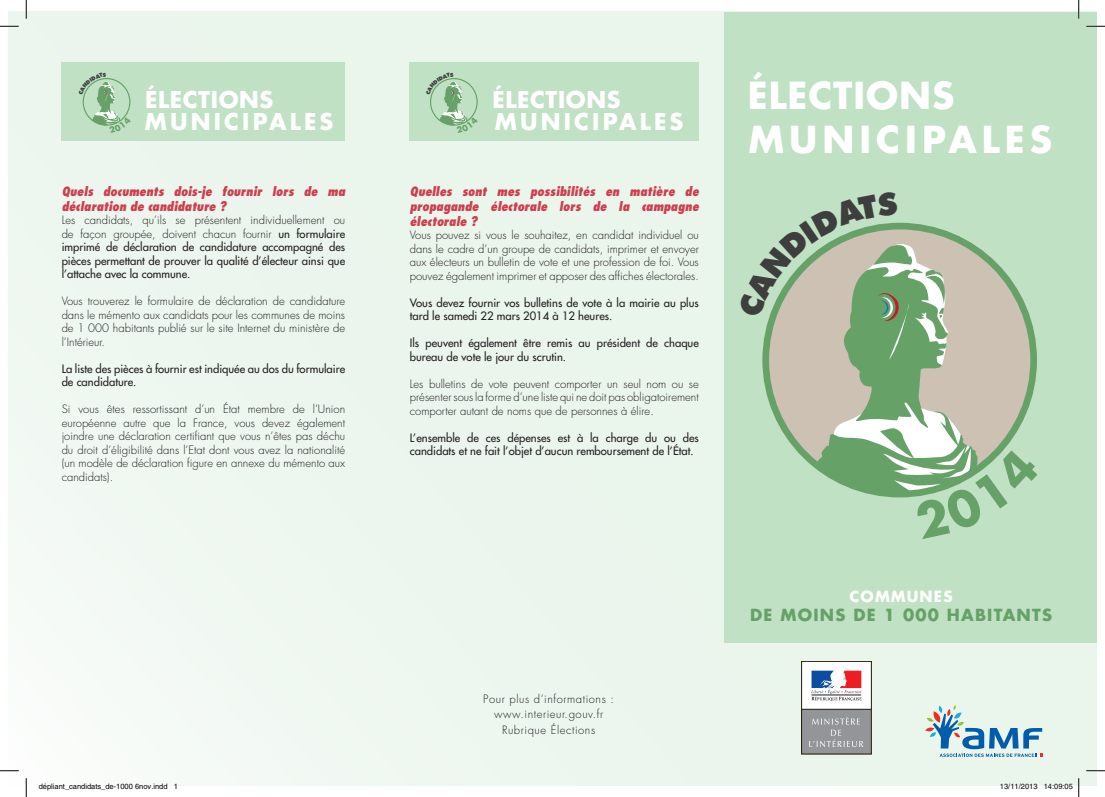
<style>
.page{position:relative;width:1105px;height:797px;background:#fff}
.page>*{position:absolute;margin:0;border:0;box-sizing:border-box;transform-origin:0 0}
.t1{font:700 36.25px "Futura";letter-spacing:.14em;color:#fff}
.t2{font:700 36.25px "Futura";letter-spacing:.025em;color:#fff}
.t3{font:700 22.5px "Futura";letter-spacing:.14em;color:#fff}
.t4{font:700 22.5px "Futura";letter-spacing:.025em;color:#fff}
.t5{font:700 16.25px "Futura";letter-spacing:.075em;color:#66a168}
.t6{font:700 15px "Futura";letter-spacing:.075em;color:#fff}
.t7{font:italic 800 condensed 12.5px/15px "Futura";color:#cd3f4d}
.texte{font:300 11.25px/13.5px "Futura";color:#231f20;text-align:justify}
.t8{font:11.25px/13.5px "Futura";color:#231f20}
.texte-2{font:300 11.25px "Futura";letter-spacing:.05em;color:#231f20}
.t9{font:7.5px "Helvetica";color:#000}
.s1{font-weight:300}
</style>
<div class="page">
<div style="left:9px;top:11px;width:1087px;height:774px;background:#eaf5ec"></div>
<div style="left:724px;top:12px;width:372px;height:630px;background:#c0e1c4"></div>
<div style="left:409px;top:62px;width:290px;height:78px;background:#c0e1c4"></div>
<div style="left:62px;top:62px;width:283px;height:78px;background:#c0e1c4"></div>
<div style="left:768px;top:224px;width:268px;height:268px;background:#ccc1b3;border-radius:50%"></div>
<svg style="left:813px;top:243px;width:174px;height:251px"></svg>
<div style="left:762px;top:223px;width:275px;height:274px;border:7px solid #66a168;border-radius:50%"></div>
<svg style="left:925px;top:705px;width:117px;height:52px"></svg>
<div style="left:802px;top:661px;width:69px;height:48px;background:#fff"></div>
<div style="left:811px;top:670px;width:51px;height:18px;background:#f9b8b9"></div>
<svg style="left:811px;top:670px;width:50px;height:31px"></svg>
<div style="left:802px;top:709px;width:69px;height:45px;background:#939598"></div>
<div style="left:801px;top:661px;width:70px;height:93px;border:1px solid #1e1500"></div>
<hr style="left:802px;top:709px;width:69px;height:1px;background:#231f20">
<svg style="left:809px;top:716px;width:54px;height:31px"></svg>
<svg style="left:0;top:25px;width:19px;height:2px"></svg>
<svg style="left:1086px;top:25px;width:19px;height:2px"></svg>
<svg style="left:0;top:770px;width:19px;height:1px"></svg>
<svg style="left:1086px;top:770px;width:19px;height:1px"></svg>
<svg style="left:25px;top:0;width:2px;height:19px"></svg>
<svg style="left:25px;top:778px;width:2px;height:19px"></svg>
<svg style="left:1078px;top:0;width:1px;height:19px"></svg>
<svg style="left:39px;top:783px;width:129px;height:2px"></svg>
<svg style="left:1001px;top:783px;width:36px;height:3px"></svg>
<svg style="left:1045px;top:778px;width:34px;height:19px"></svg>
<svg style="left:430px;top:78px;width:48px;height:48px"></svg>
<svg style="left:82px;top:78px;width:49px;height:48px"></svg>
<svg style="left:768px;top:222px;width:131px;height:99px"></svg>
<svg style="left:914px;top:447px;width:92px;height:50px"></svg>
<p class="t4" style="left:145px;top:85px;width:130px">ÉLECTIONS</p>
<p class="t3" style="left:145px;top:107px;width:190px">MUNICIPALES</p>
<p class="t3" style="left:495px;top:107px;width:190px">MUNICIPALES</p>
<p class="t4" style="left:492px;top:85px;width:130px">ÉLECTIONS</p>
<p class="t7" style="left:62px;top:184px;width:285px">Quels documents dois-je fournir lors de ma déclaration de candidature ?</p>
<p class="t8" style="left:62px;top:213px;width:285px;text-align:justify"><span class="s1">Les candidats, qu’ils se présentent individuellement ou de façon groupée, doivent chacun fournir</span> un formulaire imprimé de déclaration de candidature accompagné des pièces permettant de prouver la qualité d’électeur ainsi que l’attache avec la commune.</p>
<p class="texte" style="left:62px;top:295px;width:285px">Vous trouverez le formulaire de déclaration de candidature dans le mémento aux candidats pour les communes de moins de 1 000 habitants publié sur le site Internet du ministère de l’Intérieur.</p>
<p class="t8" style="left:62px;top:362px;width:285px">La liste des pièces à fournir est indiquée au dos du formulaire de candidature.</p>
<p class="texte" style="left:62px;top:403px;width:285px">Si vous êtes ressortissant d’un État membre de l’Union européenne autre que la France, vous devez également joindre une déclaration certifiant que vous n’êtes pas déchu du droit d’éligibilité dans l’Etat dont vous avez la nationalité (un modèle de déclaration figure en annexe du mémento aux candidats).</p>
<p class="t7" style="left:410px;top:184px;width:290px;text-align:justify">Quelles sont mes possibilités en matière de propagande électorale lors de la campagne électorale ?</p>
<p class="texte" style="left:410px;top:229px;width:290px">Vous pouvez si vous le souhaitez, en candidat individuel ou dans le cadre d’un groupe de candidats, imprimer et envoyer aux électeurs un bulletin de vote et une profession de foi. Vous pouvez également imprimer et apposer des affiches électorales.</p>
<p class="t8" style="left:410px;top:296px;width:290px">Vous devez fournir vos bulletins de vote à la mairie au plus tard le samedi 22 mars 2014 à 12 heures.</p>
<p class="t8" style="left:410px;top:336px;width:290px">Ils peuvent également être remis au président de chaque bureau de vote le jour du scrutin.</p>
<p class="texte" style="left:410px;top:377px;width:290px">Les bulletins de vote peuvent comporter un seul nom ou se présenter sous la forme d’une liste qui ne doit pas obligatoirement</p>
<p class="texte" style="left:410px;top:404px;width:245px">comporter autant de noms que de personnes à élire.</p>
<p class="t8" style="left:410px;top:431px;width:290px">L’ensemble de ces dépenses est à la charge du ou des candidats et ne fait l’objet d’aucun remboursement de l’État.</p>
<p class="texte-2" style="left:483px;top:691px;width:132px">Pour plus d’informations :</p>
<p class="texte-2" style="left:494px;top:707px;width:111px">www.interieur.gouv.fr</p>
<p class="texte-2" style="left:502px;top:723px;width:95px">Rubrique Élections</p>
<p class="t2" style="left:748px;top:71px;width:208px">ÉLECTIONS</p>
<p class="t1" style="left:748px;top:115px;width:305px">MUNICIPALES</p>
<p class="t6" style="left:850px;top:586px;width:104px">COMMUNES</p>
<p class="t5" style="left:750px;top:604px;width:303px">DE MOINS DE 1 000 HABITANTS</p>
<p class="t9" style="left:39px;top:782px;width:141px">dépliant_candidats_de-1000 6nov.indd 1</p>
<p class="t9" style="left:1000px;top:782px;width:74px">13/11/2013 14:09:05</p>
</div>
